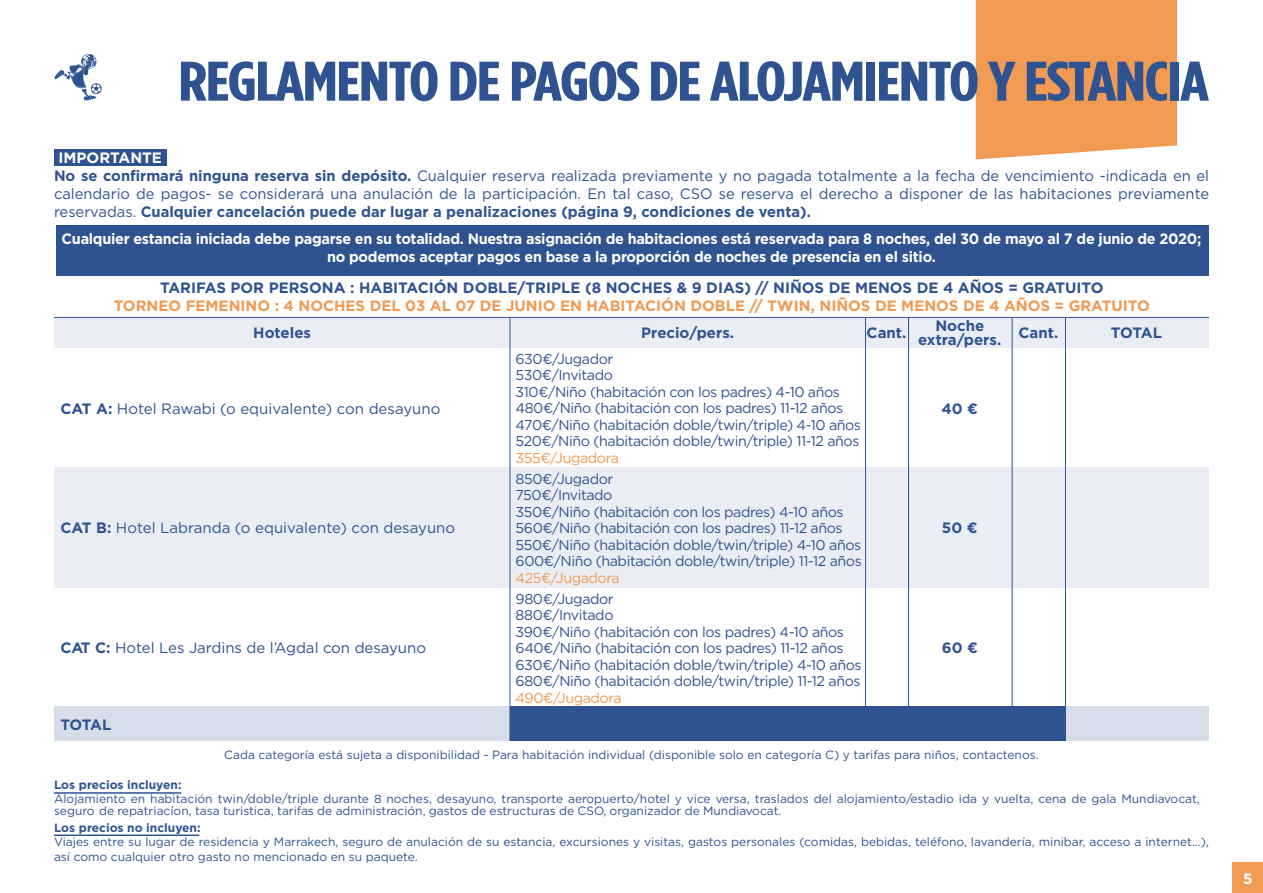
<style>
.page{position:relative;width:1263px;height:893px;background:#fff}
.page>*{position:absolute;margin:0;border:0;box-sizing:border-box;transform-origin:0 0}
.t1{font:700 55.65px "Gotham Condensed";letter-spacing:-.02em;color:#2f5390;scale:1.3 1}
.t2{font:15px/18px "Gotham";color:#2f5390}
.t3{font:700 15px/18px "Gotham";letter-spacing:-.02em;color:#fff;text-align:center;scale:.96 1}
.t4{font:700 15px/13.5px "Gotham";color:#2f5390}
.t5{font:700 15px "Gotham";color:#f09a53}
.t6{font:700 15px "Gotham";letter-spacing:-.02em;color:#fff}
.t7{font:14.25px/16.5px "Gotham";letter-spacing:-.03em;color:#2f5390}
.t8{font:14.25px "Gotham";letter-spacing:-.03em;color:#f09a53}
.t9{font:12px/14.4px "Gotham";color:#2f5390}
.t10{font:700 12px "Gotham";color:#2f5390}
.s1{font-weight:700;color:#fff}
.s2{font-weight:700}
</style>
<div class="page">
<div style="left:54px;top:149px;width:113px;height:16px;background:#2f5390"></div>
<div style="left:976px;top:0;width:201px;height:159px;background:#f09a53"></div>
<svg style="left:54px;top:54px;width:48px;height:47px"></svg>
<div style="left:56px;top:225px;width:1153px;height:50px;background:#2f5390"></div>
<hr style="left:1012px;top:318px;width:1px;height:423px;background:#2f5390">
<hr style="left:54px;top:317px;width:1155px;height:1px;background:#2f5390">
<hr style="left:510px;top:318px;width:1px;height:423px;background:#2f5390">
<hr style="left:865px;top:318px;width:1px;height:423px;background:#2f5390">
<hr style="left:908px;top:318px;width:1px;height:423px;background:#2f5390">
<hr style="left:1065px;top:318px;width:1px;height:423px;background:#2f5390">
<div style="left:54px;top:318px;width:1155px;height:29px;background:#eaeef4"></div>
<div style="left:54px;top:467px;width:1155px;height:120px;background:#eaeef4"></div>
<div style="left:54px;top:707px;width:1155px;height:34px;background:#d7deea"></div>
<div style="left:510px;top:707px;width:556px;height:34px;background:#2f5390"></div>
<hr style="left:54px;top:792px;width:127px;height:2px;background:#2f5390">
<hr style="left:54px;top:834px;width:145px;height:2px;background:#2f5390">
<div style="left:1233px;top:863px;width:30px;height:30px;background:#f09a53"></div>
<h1 class="t1" style="left:178px;top:50px;width:794px">REGLAMENTO DE PAGOS DE ALOJAMIENTO Y ESTANCIA</h1>
<p class="t2" style="left:54px;top:148px;width:1156px;text-indent:4px"><span class="s1">IMPORTANTE<br></span><span class="s2">No se confirmará ninguna reserva sin depósito.</span> Cualquier reserva realizada previamente y no pagada totalmente a la fecha de vencimiento -indicada en el calendario de pagos- se considerará una anulación de la participación. En tal caso, CSO se reserva el derecho a disponer de las habitaciones previamente reservadas. <span class="s2">Cualquier cancelación puede dar lugar a penalizaciones (página 9, condiciones de venta).</span></p>
<p class="t3" style="left:62px;top:230px;width:1189px">Cualquier estancia iniciada debe pagarse en su totalidad. Nuestra asignación de habitaciones está reservada para 8 noches, del 30 de mayo al 7 de junio de 2020; no podemos aceptar pagos en base a la proporción de noches de presencia en el sitio.</p>
<p class="t4" style="left:160px;top:280px;width:945px">TARIFAS POR PERSONA : HABITACIÓN DOBLE/TRIPLE (8 NOCHES &amp; 9 DIAS) // NIÑOS DE MENOS DE 4 AÑOS = GRATUITO</p>
<p class="t5" style="left:114px;top:295px;width:1038px">TORNEO FEMENINO : 4 NOCHES DEL 03 AL 07 DE JUNIO EN HABITACIÓN DOBLE // TWIN, NIÑOS DE MENOS DE 4 AÑOS = GRATUITO</p>
<p class="t4" style="left:253px;top:326px;width:59px">Hoteles</p>
<p class="t4" style="left:641px;top:326px;width:94px">Precio/pers.</p>
<p class="t4" style="left:866px;top:326px;width:41px">Cant.</p>
<p class="t4" style="left:918px;top:319px;width:142px;text-indent:17px">Noche extra/pers. Cant.</p>
<p class="t4" style="left:1111px;top:326px;width:53px">TOTAL</p>
<p class="t2" style="left:60px;top:399px;width:381px"><span class="s2">CAT A:</span> Hotel Rawabi (o equivalente) con desayuno</p>
<p class="t2" style="left:60px;top:519px;width:396px"><span class="s2">CAT B:</span> Hotel Labranda (o equivalente) con desayuno</p>
<p class="t7" style="left:516px;top:350px;width:347px">630€/Jugador<br>530€/Invitado<br>310€/Niño (habitación con los padres) 4-10 años 480€/Niño (habitación con los padres) 11-12 años 470€/Niño (habitación doble/twin/triple) 4-10 años 520€/Niño (habitación doble/twin/triple) 11-12 años</p>
<p class="t8" style="left:516px;top:449px;width:105px">355€/Jugadora</p>
<p class="t7" style="left:516px;top:470px;width:348px">850€/Jugador<br>750€/Invitado<br>350€/Niño (habitación con los padres) 4-10 años 560€/Niño (habitación con los padres) 11-12 años 550€/Niño (habitación doble/twin/triple) 4-10 años 600€/Niño (habitación doble/twin/triple) 11-12 años</p>
<p class="t8" style="left:516px;top:568px;width:106px">425€/Jugadora</p>
<p class="t4" style="left:941px;top:401px;width:38px">40 €</p>
<p class="t4" style="left:942px;top:521px;width:37px">50 €</p>
<p class="t2" style="left:60px;top:640px;width:367px"><span class="s2">CAT C:</span> Hotel Les Jardins de l’Agdal con desayuno</p>
<p class="t7" style="left:516px;top:590px;width:347px">980€/Jugador<br>880€/Invitado<br>390€/Niño (habitación con los padres) 4-10 años 640€/Niño (habitación con los padres) 11-12 años 630€/Niño (habitación doble/twin/triple) 4-10 años 680€/Niño (habitación doble/twin/triple) 11-12 años</p>
<p class="t8" style="left:516px;top:688px;width:108px">490€/Jugadora</p>
<p class="t4" style="left:942px;top:641px;width:38px">60 €</p>
<p class="t4" style="left:60px;top:718px;width:53px">TOTAL</p>
<p class="t9" style="left:224px;top:748px;width:816px">Cada categoría está sujeta a disponibilidad - Para habitación individual (disponible solo en categoría C) y tarifas para niños, contactenos.</p>
<p class="t10" style="left:54px;top:776px;width:129px">Los precios incluyen:</p>
<p class="t10" style="left:54px;top:820px;width:148px">Los precios no incluyen:</p>
<p class="t9" style="left:54px;top:834px;width:1156px">Viajes entre su lugar de residencia y Marrakech, seguro de anulación de su estancia, excursiones y visitas, gastos personales (comidas, bebidas, teléfono, lavandería, minibar, acceso a internet...), así como cualquier otro gasto no mencionado en su paquete.</p>
<p class="t9" style="left:54px;top:793px;width:1147px;line-height:12px">Alojamiento en habitación twin/doble/triple durante 8 noches, desayuno, transporte aeropuerto/hotel y vice versa, traslados del alojamiento/estadio ida y vuelta, cena de gala Mundiavocat, seguro de repatriacíon, tasa turistica, tarifas de administración, gastos de estructuras de CSO, organizador de Mundiavocat.</p>
<p class="t6" style="left:1243px;top:869px;width:11px">5</p>
</div>
